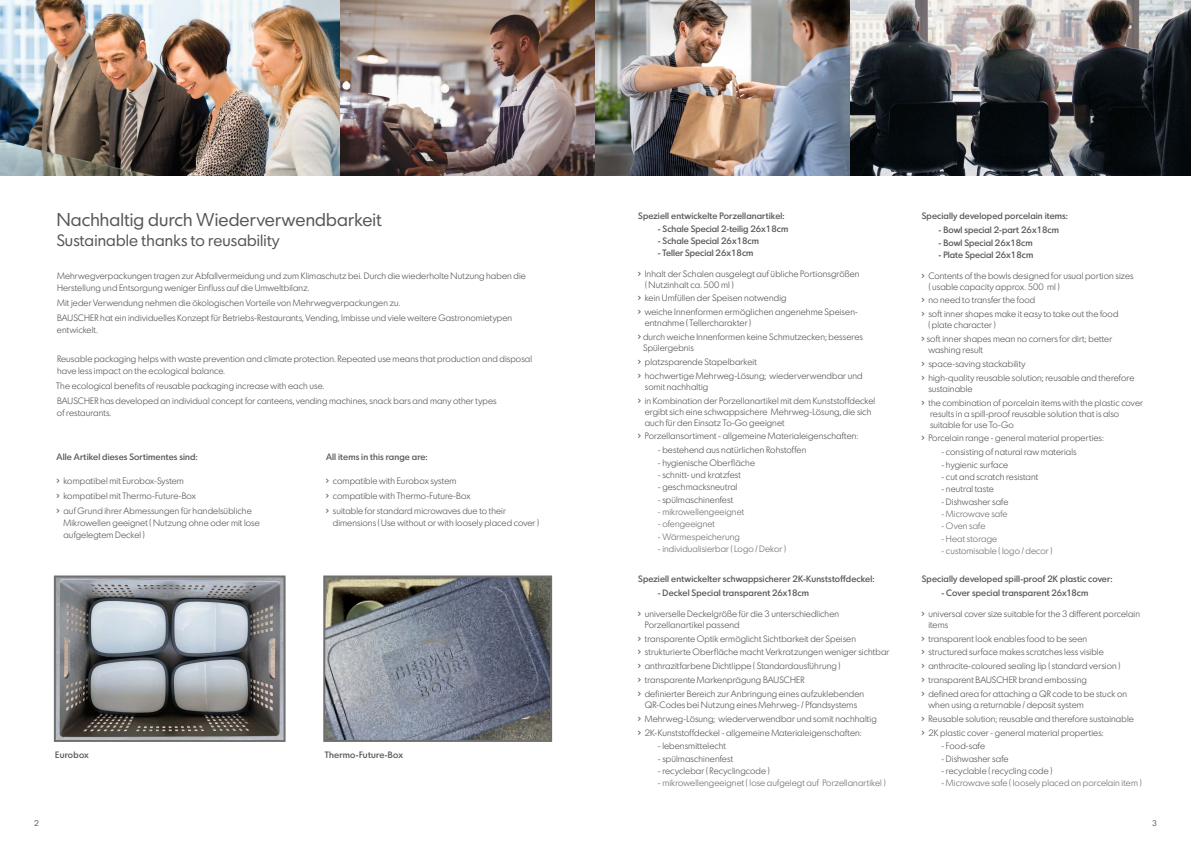
<style>
.page{position:relative;width:1191px;height:842px;background:#fff}
.page>*{position:absolute;margin:0;border:0;box-sizing:border-box;transform-origin:0 0}
.t1{font:18px "Bauscher";letter-spacing:.01em;color:#575756}
.t2{font:16px "Bauscher";letter-spacing:.01em;color:#575756}
.t3{font:300 9px/13.8px "Bauscher";letter-spacing:.01em;color:#575756}
.t4{font:500 9px "Bauscher";letter-spacing:.01em;color:#575756}
.t5{font:300 9px "Bauscher";letter-spacing:.01em;color:#706f6f}
.t6{font:8px "Bauscher";color:#575756}
.s1{font-weight:500}
.s2{color:#575756}
</style>
<div class="page">
<img style="left:0;top:0;width:1191px;height:176px">
<img style="left:57px;top:578px;width:225px;height:161px">
<div style="left:54px;top:575px;width:231px;height:167px;border:2px solid #706f6f"></div>
<img style="left:326px;top:578px;width:223px;height:161px">
<div style="left:323px;top:575px;width:229px;height:167px;border:2px solid #706f6f"></div>
<h1 class="t1" style="left:57px;top:209px;width:326px">Nachhaltig durch Wiederverwendbarkeit</h1>
<h2 class="t2" style="left:57px;top:231px;width:224px">Sustainable thanks to reusability</h2>
<p class="t3" style="left:57px;top:270px;width:470px;line-height:12px">Mehrwegverpackungen tragen zur Abfallvermeidung und zum Klimaschutz bei. Durch die wiederholte Nutzung haben die<br>Herstellung und Entsorgung weniger Einfluss auf die Umweltbilanz.</p>
<p class="t3" style="left:57px;top:295px;width:457px;line-height:14.8px">Mit jeder Verwendung nehmen die ökologischen Vorteile von Mehrwegverpackungen zu.<br>BAUSCHER hat ein individuelles Konzept für Betriebs-Restaurants, Vending, Imbisse und viele weitere Gastronomietypen</p>
<p class="t3" style="left:57px;top:322px;width:42px">entwickelt.</p>
<p class="t3" style="left:57px;top:353px;width:476px;line-height:12px">Reusable packaging helps with waste prevention and climate protection. Repeated use means that production and disposal have less impact on the ecological balance.</p>
<p class="t3" style="left:56px;top:378px;width:442px;line-height:14.8px">The ecological benefits of reusable packaging increase with each use.<br>BAUSCHER has developed an individual concept for canteens, vending machines, snack bars and many other types</p>
<p class="t3" style="left:57px;top:406px;width:56px">of restaurants.</p>
<p class="t4" style="left:57px;top:452px;width:143px">Alle Artikel dieses Sortimentes sind:</p>
<p class="t3" style="left:56px;top:473px;width:197px;line-height:14.8px"><span class="s1">›</span> kompatibel mit Eurobox-System<br><span class="s1">›</span> kompatibel mit Thermo-Future-Box<br><span class="s1">›</span> auf Grund ihrer Abmessungen für handelsübliche</p>
<p class="t3" style="left:63px;top:516px;width:198px;line-height:12px">Mikrowellen geeignet ( Nutzung ohne oder mit lose aufgelegtem Deckel )</p>
<p class="t4" style="left:326px;top:452px;width:103px">All items in this range are:</p>
<p class="t3" style="left:326px;top:473px;width:182px;line-height:14.8px"><span class="s1">›</span> compatible with Eurobox system<br><span class="s1">›</span> compatible with Thermo-Future-Box<br><span class="s1">›</span> suitable for standard microwaves due to their</p>
<p class="t3" style="left:333px;top:515px;width:208px">dimensions ( Use without or with loosely placed cover )</p>
<p class="t4" style="left:55px;top:749px;width:35px">Eurobox</p>
<p class="t4" style="left:325px;top:749px;width:80px">Thermo-Future-Box</p>
<p class="t4" style="left:638px;top:211px;width:148px">Speziell entwickelte Porzellanartikel:</p>
<p class="t4" style="left:658px;top:224px;width:132px">- Schale Special 2-teilig 26x18cm</p>
<p class="t4" style="left:658px;top:235px;width:103px">- Schale Special 26x18cm</p>
<p class="t4" style="left:658px;top:247px;width:97px">- Teller Special 26x18cm</p>
<p class="t3" style="left:645px;top:268px;width:216px;line-height:11px;text-indent:-7px"><span class="s1">›</span> Inhalt der Schalen ausgelegt auf übliche Portionsgrößen ( Nutzinhalt ca. 500 ml )</p>
<p class="t3" style="left:638px;top:291px;width:222px"><span class="s1">›</span> kein Umfüllen der Speisen notwendig<br><span class="s1">›</span> weiche Innenformen ermöglichen angenehme Speisen-</p>
<p class="t3" style="left:638px;top:316px;width:227px;text-indent:7px">entnahme ( Tellercharakter )<br><span class="s1">›</span> durch weiche Innenformen keine Schmutzecken; besseres</p>
<p class="t3" style="left:638px;top:341px;width:226px;text-indent:5px">Spülergebnis<br><span class="s1">›</span> platzsparende Stapelbarkeit<br><span class="s1">›</span> hochwertige Mehrweg-Lösung; wiederverwendbar und</p>
<p class="t3" style="left:638px;top:379px;width:239px;text-indent:7px">somit nachhaltig<br><span class="s1">›</span> in Kombination der Porzellanartikel mit dem Kunststoffdeckel</p>
<p class="t3" style="left:645px;top:406px;width:228px;line-height:11px">ergibt sich eine schwappsichere Mehrweg-Lösung, die sich auch für den Einsatz To-Go geeignet</p>
<p class="t3" style="left:638px;top:429px;width:222px"><span class="s1">›</span> Porzellansortiment - allgemeine Materialeigenschaften:</p>
<p class="t3" style="left:658px;top:443px;width:150px">- bestehend aus natürlichen Rohstoffen</p>
<p class="t3" style="left:658px;top:455px;width:99px">- hygienische Oberfläche</p>
<p class="t3" style="left:658px;top:468px;width:85px">- schnitt- und kratzfest</p>
<p class="t3" style="left:658px;top:480px;width:81px">- geschmacksneutral</p>
<p class="t3" style="left:658px;top:492px;width:77px">- spülmaschinenfest</p>
<p class="t5" style="left:658px;top:506px;width:88px">- mikrowellengeeignet</p>
<p class="t5" style="left:658px;top:518px;width:59px">- ofengeeignet</p>
<p class="t5" style="left:658px;top:531px;width:84px">- Wärmespeicherung</p>
<p class="t5" style="left:658px;top:543px;width:130px">- individualisierbar ( Logo / Dekor )</p>
<p class="t4" style="left:638px;top:574px;width:238px">Speziell entwickelter schwappsicherer 2K-Kunststoffdeckel:</p>
<p class="t4" style="left:658px;top:587px;width:153px">- Deckel Special transparent 26x18cm</p>
<p class="t3" style="left:645px;top:608px;width:196px;line-height:11px;text-indent:-7px"><span class="s1">›</span> universelle Deckelgröße für die 3 unterschiedlichen<br>Porzellanartikel passend</p>
<p class="t3" style="left:638px;top:631px;width:253px"><span class="s1">›</span> transparente Optik ermöglicht Sichtbarkeit der Speisen<br><span class="s1">›</span> strukturierte Oberfläche macht Verkratzungen weniger sichtbar <span class="s1">›</span> anthrazitfarbene Dichtlippe ( Standardausführung )<br><span class="s1">›</span> transparente Markenprägung BAUSCHER<br><span class="s1">›</span> definierter Bereich zur Anbringung eines aufzuklebenden</p>
<p class="t3" style="left:638px;top:698px;width:240px;text-indent:7px">QR-Codes bei Nutzung eines Mehrweg- / Pfandsystems<br><span class="s1">›</span> Mehrweg-Lösung; wiederverwendbar und somit nachhaltig <span class="s1">›</span> 2K-Kunststoffdeckel - allgemeine Materialeigenschaften:</p>
<p class="t3" style="left:658px;top:739px;width:70px">- lebensmittelecht</p>
<p class="t3" style="left:658px;top:751px;width:77px">- spülmaschinenfest</p>
<p class="t3" style="left:658px;top:764px;width:113px">- recyclebar ( Recyclingcode )</p>
<p class="t5" style="left:658px;top:778px;width:229px"><span class="s2">-</span> mikrowellengeeignet ( lose aufgelegt auf Porzellanartikel )</p>
<p class="t4" style="left:921px;top:211px;width:148px">Specially developed porcelain items:</p>
<p class="t4" style="left:938px;top:224px;width:122px">- Bowl special 2-part 26x18cm</p>
<p class="t4" style="left:938px;top:237px;width:96px">- Bowl Special 26x18cm</p>
<p class="t4" style="left:938px;top:249px;width:96px">- Plate Special 26x18cm</p>
<p class="t3" style="left:928px;top:270px;width:206px;line-height:11px;text-indent:-7px"><span class="s1">›</span> Contents of the bowls designed for usual portion sizes ( usable capacity approx. 500 ml )</p>
<p class="t3" style="left:921px;top:293px;width:199px"><span class="s1">›</span> no need to transfer the food<br><span class="s1">›</span> soft inner shapes make it easy to take out the food</p>
<p class="t3" style="left:921px;top:318px;width:192px;text-indent:7px">( plate character )<br><span class="s1">›</span> soft inner shapes mean no corners for dirt; better</p>
<p class="t3" style="left:921px;top:343px;width:214px;text-indent:7px">washing result<br><span class="s1">›</span> space-saving stackability<br><span class="s1">›</span> high-quality reusable solution; reusable and therefore</p>
<p class="t3" style="left:921px;top:381px;width:223px;text-indent:7px">sustainable<br><span class="s1">›</span> the combination of porcelain items with the plastic cover</p>
<p class="t3" style="left:930px;top:408px;width:191px;line-height:11px">results in a spill-proof reusable solution that is also suitable for use To-Go</p>
<p class="t3" style="left:921px;top:431px;width:184px"><span class="s1">›</span> Porcelain range - general material properties:</p>
<p class="t3" style="left:941px;top:445px;width:137px">- consisting of natural raw materials</p>
<p class="t3" style="left:941px;top:457px;width:68px">- hygienic surface</p>
<p class="t3" style="left:941px;top:470px;width:98px">- cut and scratch resistant</p>
<p class="t3" style="left:941px;top:482px;width:54px">- neutral taste</p>
<p class="t3" style="left:941px;top:494px;width:68px">- Dishwasher safe</p>
<p class="t5" style="left:941px;top:508px;width:68px">- Microwave safe</p>
<p class="t5" style="left:941px;top:520px;width:45px">- Oven safe</p>
<p class="t5" style="left:941px;top:533px;width:57px">- Heat storage</p>
<p class="t5" style="left:941px;top:545px;width:112px">- customisable ( logo / decor )</p>
<p class="t4" style="left:921px;top:573px;width:192px">Specially developed spill-proof 2K plastic cover:</p>
<p class="t4" style="left:941px;top:587px;width:148px">- Cover special transparent 26x18cm</p>
<p class="t3" style="left:928px;top:608px;width:213px;line-height:11px;text-indent:-7px"><span class="s1">›</span> universal cover size suitable for the 3 different porcelain items</p>
<p class="t3" style="left:921px;top:631px;width:207px"><span class="s1">›</span> transparent look enables food to be seen<br><span class="s1">›</span> structured surface makes scratches less visible<br><span class="s1">›</span> anthracite-coloured sealing lip ( standard version )<br><span class="s1">›</span> transparent BAUSCHER brand embossing<br><span class="s1">›</span> defined area for attaching a QR code to be stuck on</p>
<p class="t3" style="left:921px;top:698px;width:214px;text-indent:7px">when using a returnable / deposit system<br><span class="s1">›</span> Reusable solution; reusable and therefore sustainable <span class="s1">›</span> 2K plastic cover - general material properties:</p>
<p class="t3" style="left:941px;top:739px;width:45px">- Food-safe</p>
<p class="t3" style="left:941px;top:751px;width:68px">- Dishwasher safe</p>
<p class="t3" style="left:941px;top:764px;width:112px">- recyclable ( recycling code )</p>
<p class="t5" style="left:941px;top:778px;width:202px"><span class="s2">-</span> Microwave safe ( loosely placed on porcelain item )</p>
<p class="t6" style="left:34px;top:819px;width:6px">2</p>
<p class="t6" style="left:1152px;top:819px;width:6px">3</p>
</div>
